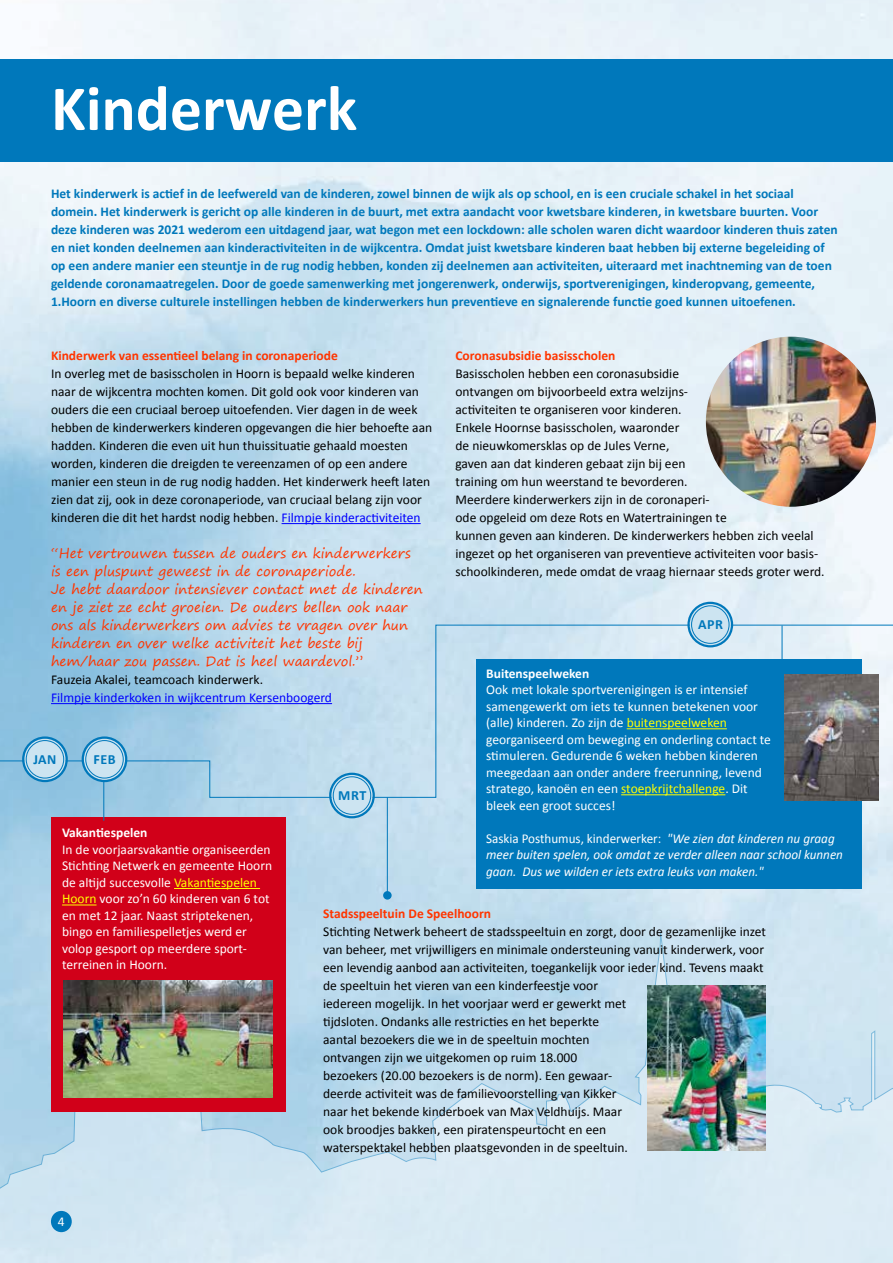
<style>
.page{position:relative;width:893px;height:1263px;background:#fff}
.page>*{position:absolute;margin:0;border:0;box-sizing:border-box;transform-origin:0 0}
.t1{font:700 64.5px "Calibri";color:#fff}
.t2{font:700 14.1px "Calibri";letter-spacing:.04em;color:#0078bb}
.t3{font:13.5px/18px "Calibri";color:#000}
.t4{font:700 13.5px/18px "Calibri";color:#0078bb}
.t5{font:13.5px/16.5px "Calibri";color:#fff}
.t6{font:13.5px/18px "Segoe Print";color:#ff3500}
.t7{font:italic 13.5px/16.5px "Calibri";color:#fff}
.t8{font:700 13.5px "Calibri";color:#ff3500}
.t9{font:13.5px "Calibri";color:#00f}
.t10{font:700 13.5px "Calibri";color:#fff}
.s1{color:#00f}
.s2{color:#ff0}
.s3{font-style:normal}
</style>
<div class="page">
<img style="left:0;top:0;width:893px;height:933px">
<div style="left:0;top:1228px;width:893px;height:35px;background:#d8e9f4"></div>
<svg style="left:0;top:933px;width:893px;height:295px"></svg>
<div style="left:51px;top:1211px;width:21px;height:21px;background:#0078bb;border-radius:50%"></div>
<div style="left:0;top:60px;width:893px;height:102px;background:#0078bb"></div>
<svg style="left:0;top:616px;width:893px;height:242px"></svg>
<div style="left:84px;top:739px;width:41px;height:41px;background:#cce4f1;border-radius:50%"></div>
<div style="left:82px;top:736px;width:45px;height:46px;border:2px solid #0078bb;border-radius:50%"></div>
<div style="left:85px;top:740px;width:39px;height:38px;border:1px solid #0078bb;border-radius:50%"></div>
<svg style="left:24px;top:739px;width:42px;height:41px"></svg>
<div style="left:22px;top:736px;width:46px;height:46px;border:2px solid #0078bb;border-radius:50%"></div>
<div style="left:26px;top:740px;width:38px;height:38px;border:1px solid #0078bb;border-radius:50%"></div>
<svg style="left:331px;top:775px;width:42px;height:41px"></svg>
<div style="left:329px;top:773px;width:46px;height:45px;border:2px solid #0078bb;border-radius:50%"></div>
<div style="left:333px;top:776px;width:38px;height:39px;border:1px solid #0078bb;border-radius:50%"></div>
<div style="left:690px;top:604px;width:41px;height:41px;background:#cce4f1;border-radius:50%"></div>
<div style="left:687px;top:602px;width:46px;height:45px;border:2px solid #0078bb;border-radius:50%"></div>
<div style="left:691px;top:605px;width:38px;height:39px;border:1px solid #0078bb;border-radius:50%"></div>
<img style="left:647px;top:985px;width:118px;height:165px">
<div style="left:476px;top:659px;width:386px;height:230px;background:#0078bb"></div>
<div style="left:51px;top:818px;width:235px;height:294px;background:#d10019"></div>
<hr style="left:174px;top:888px;width:86px;height:1px;background:#ff0">
<hr style="left:62px;top:904px;width:35px;height:1px;background:#ff0">
<img style="left:64px;top:980px;width:209px;height:117px">
<hr style="left:627px;top:728px;width:100px;height:1px;background:#ff0">
<hr style="left:621px;top:794px;width:104px;height:1px;background:#ff0">
<hr style="left:282px;top:523px;width:139px;height:1px;background:#00f">
<hr style="left:51px;top:703px;width:281px;height:1px;background:#00f">
<img style="left:706px;top:337px;width:170px;height:170px;border-radius:85px">
<img style="left:784px;top:675px;width:95px;height:125px">
<hr style="left:103px;top:780px;width:1px;height:41px;background:#0078bb">
<hr style="left:782px;top:625px;width:1px;height:41px;background:#0078bb">
<hr style="left:387px;top:797px;width:1px;height:101px;background:#0078bb">
<div style="left:383px;top:891px;width:9px;height:9px;background:#0078bb;border-radius:50%"></div>
<h1 class="t1" style="left:51px;top:67px;width:308px">Kinderwerk</h1>
<p class="t4" style="left:51px;top:185px;width:788px">Het kinderwerk is actief in de leefwereld van de kinderen, zowel binnen de wijk als op school, en is een cruciale schakel in het sociaal domein. Het kinderwerk is gericht op alle kinderen in de buurt, met extra aandacht voor kwetsbare kinderen, in kwetsbare buurten. Voor deze kinderen was 2021 wederom een uitdagend jaar, wat begon met een lockdown: alle scholen waren dicht waardoor kinderen thuis zaten en niet konden deelnemen aan kinderactiviteiten in de wijkcentra. Omdat juist kwetsbare kinderen baat hebben bij externe begeleiding of op een andere manier een steuntje in de rug nodig hebben, konden zij deelnemen aan activiteiten, uiteraard met inachtneming van de toen geldende coronamaatregelen. Door de goede samenwerking met jongerenwerk, onderwijs, sportverenigingen, kinderopvang, gemeente, 1.Hoorn en diverse culturele instellingen hebben de kinderwerkers hun preventieve en signalerende functie goed kunnen uitoefenen.</p>
<p class="t8" style="left:455px;top:347px;width:162px">Coronasubsidie basisscholen</p>
<p class="t3" style="left:455px;top:364px;width:371px">Basisscholen hebben een coronasubsidie<br>ontvangen om bijvoorbeeld extra welzijns-<br>activiteiten te organiseren voor kinderen.<br>Enkele Hoornse basisscholen, waaronder<br>de nieuwkomersklas op de Jules Verne,<br>gaven aan dat kinderen gebaat zijn bij een<br>training om hun weerstand te bevorderen.<br>Meerdere kinderwerkers zijn in de coronaperi-<br>ode opgeleid om deze Rots en Watertrainingen te<br>kunnen geven aan kinderen. De kinderwerkers hebben zich veelal ingezet op het organiseren van preventieve activiteiten voor basis&shy;schoolkinderen, mede omdat de vraag hiernaar steeds groter werd.</p>
<p class="t8" style="left:51px;top:347px;width:288px">Kinderwerk van essentieel belang in coronaperiode</p>
<p class="t3" style="left:51px;top:365px;width:383px">In overleg met de basisscholen in Hoorn is bepaald welke kinderen naar de wijkcentra mochten komen. Dit gold ook voor kinderen van ouders die een cruciaal beroep uitoefenden. Vier dagen in de week hebben de kinderwerkers kinderen opgevangen die hier behoefte aan hadden. Kinderen die even uit hun thuissituatie gehaald moesten worden, kinderen die dreigden te vereenzamen of op een andere manier een steun in de rug nodig hadden. Het kinderwerk heeft laten zien dat zij, ook in deze coronaperiode, van cruciaal belang zijn voor kinderen die dit het hardst nodig hebben. <span class="s1">Filmpje kinderactiviteiten</span></p>
<p class="t6" style="left:51px;top:544px;width:373px">“Het vertrouwen tussen de ouders en kinderwerkers is een pluspunt geweest in de coronaperiode.<br>Je hebt daardoor intensiever contact met de kinderen en je ziet ze echt groeien. De ouders bellen ook naar ons als kinderwerkers om advies te vragen over hun kinderen en over welke activiteit het beste bij hem/haar zou passen. Dat is heel waardevol.”</p>
<p class="t3" style="left:51px;top:670px;width:214px">Fauzeia Akalei, teamcoach kinderwerk.</p>
<p class="t9" style="left:51px;top:689px;width:283px">Filmpje kinderkoken in wijkcentrum Kersenboogerd</p>
<p class="t2" style="left:698px;top:616px;width:26px">APR</p>
<p class="t10" style="left:486px;top:665px;width:105px">Buitenspeelweken</p>
<p class="t5" style="left:486px;top:681px;width:286px">Ook met lokale sportverenigingen is er intensief samengewerkt om iets te kunnen betekenen voor (alle) kinderen. Zo zijn de <span class="s2">buitenspeelweken </span>georganiseerd om beweging en onderling contact te stimuleren. Gedurende 6 weken hebben kinderen meegedaan aan onder andere freerunning, levend stratego, kanoën en een <span class="s2">stoepkrijtchallenge</span>. Dit bleek een groot succes!</p>
<p class="t7" style="left:486px;top:829px;width:358px"><span class="s3">Saskia Posthumus, kinderwerker:</span> "We zien dat kinderen nu graag meer buiten spelen, ook omdat ze verder alleen naar school kunnen gaan. Dus we wilden er iets extra leuks van maken."</p>
<p class="t2" style="left:33px;top:750px;width:25px">JAN</p>
<p class="t2" style="left:93px;top:750px;width:24px">FEB</p>
<p class="t2" style="left:338px;top:786px;width:30px">MRT</p>
<p class="t10" style="left:62px;top:824px;width:87px">Vakantiespelen</p>
<p class="t5" style="left:62px;top:841px;width:212px">In de voorjaarsvakantie organiseerden Stichting Netwerk en gemeente Hoorn de altijd succesvolle <span class="s2">Vakantiespelen Hoorn</span> voor zo’n 60 kinderen van 6 tot en met 12 jaar. Naast striptekenen, bingo en familiespelletjes werd er volop gesport op meerdere sport&shy;terreinen in Hoorn.</p>
<p class="t8" style="left:323px;top:905px;width:170px">Stadsspeeltuin De Speelhoorn</p>
<p class="t3" style="left:323px;top:923px;width:444px">Stichting Netwerk beheert de stadsspeeltuin en zorgt, door de gezamenlijke inzet van beheer, met vrijwilligers en minimale ondersteuning vanuit kinderwerk, voor een levendig aanbod aan activiteiten, toegankelijk voor ieder kind. Tevens maakt de speeltuin het vieren van een kinderfeestje voor<br>iedereen mogelijk. In het voorjaar werd er gewerkt met<br>tijdsloten. Ondanks alle restricties en het beperkte<br>aantal bezoekers die we in de speeltuin mochten<br>ontvangen zijn we uitgekomen op ruim 18.000<br>bezoekers (20.00 bezoekers is de norm). Een gewaar-<br>deerde activiteit was de familievoorstelling van Kikker<br>naar het bekende kinderboek van Max Veldhuijs. Maar<br>ook broodjes bakken, een piratenspeurtocht en een<br>waterspektakel hebben plaatsgevonden in de speeltuin.</p>
<p class="t5" style="left:58px;top:1213px;width:8px">4</p>
</div>
